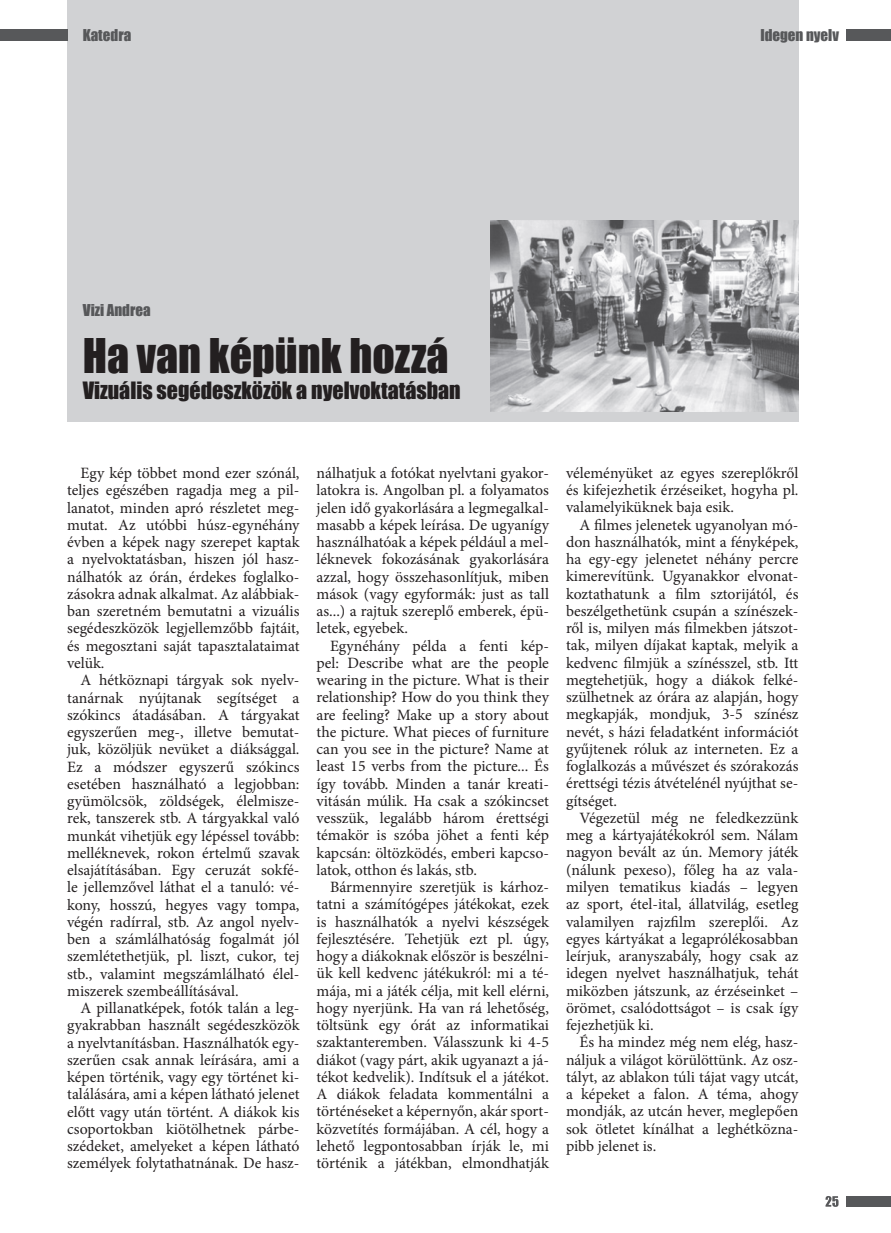
<style>
.page{position:relative;width:891px;height:1233px;background:#fff}
.page>*{position:absolute;margin:0;border:0;box-sizing:border-box;transform-origin:0 0}
.t1{font:43.8px "Impact";color:#231f20}
.t2{font:21.9px "Impact";color:#231f20}
.t3{font:15.75px/17.2px "Minion Pro";color:#231f20;text-align:justify}
.t4{font:15px "Impact";color:#57585a}
</style>
<div class="page">
<div style="left:67px;top:0;width:731px;height:422px;background:#d1d2d4"></div>
<svg style="left:826px;top:1196px;width:13px;height:10px"></svg>
<div style="left:846px;top:29px;width:45px;height:12px;background:#57585a"></div>
<div style="left:846px;top:1196px;width:45px;height:10px;background:#57585a"></div>
<div style="left:0;top:29px;width:67px;height:12px;background:#57585a"></div>
<img style="left:490px;top:221px;width:308px;height:190px">
<p class="t4" style="left:83px;top:24px;width:50px">Katedra</p>
<p class="t4" style="left:760px;top:24px;width:80px">Idegen nyelv</p>
<p class="t4" style="left:83px;top:298px;width:69px">Vizi Andrea</p>
<h1 class="t1" style="left:83px;top:321px;width:367px">Ha van képünk hozzá</h1>
<h2 class="t2" style="left:83px;top:373px;width:380px">Vizuális segédeszközök a nyelvoktatásban</h2>
<p class="t3" style="left:67px;top:464px;width:234px;text-indent:13px">Egy kép többet mond ezer szónál, teljes egészében ragadja meg a pil&shy;lanatot, minden apró részletet meg&shy;mutat. Az utóbbi húsz-egynéhány évben a képek nagy szerepet kaptak a nyelvoktatásban, hiszen jól hasz&shy;nálhatók az órán, érdekes foglalko&shy;zásokra adnak alkalmat. Az alábbiak&shy;ban szeretném bemutatni a vizuális segédeszközök legjellemzőbb fajtáit, és megosztani saját tapasztalataimat velük.</p>
<p class="t3" style="left:67px;top:671px;width:234px;text-indent:13px">A hétköznapi tárgyak sok nyelv&shy;tanárnak nyújtanak segítséget a szókincs átadásában. A tárgyakat egyszerűen meg-, illetve bemutat&shy;juk, közöljük nevüket a diáksággal.<br>Ez a módszer egyszerű szókincs esetében használható a legjobban: gyümölcsök, zöldségek, élelmisze&shy;rek, tanszerek stb. A tárgyakkal való munkát vihetjük egy lépéssel tovább: melléknevek, rokon értelmű szavak elsajátításában. Egy ceruzát sokfé&shy;le jellemzővel láthat el a tanuló: vé&shy;kony, hosszú, hegyes vagy tompa, végén radírral, stb. Az angol nyelv&shy;ben a számlálhatóság fogalmát jól szemlétethetjük, pl. liszt, cukor, tej stb., valamint megszámlálható élel&shy;miszerek szembeállításával.</p>
<p class="t3" style="left:67px;top:999px;width:234px;text-indent:13px">A pillanatképek, fotók talán a leg&shy;gyakrabban használt segédeszközök a nyelvtanításban. Használhatók egy&shy;szerűen csak annak leírására, ami a képen történik, vagy egy történet ki&shy;találására, ami a képen látható jelenet előtt vagy után történt. A diákok kis csoportokban kiötölhetnek párbe&shy;szédeket, amelyeket a képen látható személyek folytathatnának. De hasz-</p>
<p class="t3" style="left:317px;top:464px;width:234px">nálhatjuk a fotókat nyelvtani gyakor&shy;latokra is. Angolban pl. a folyamatos jelen idő gyakorlására a legmegalkal&shy;masabb a képek leírása. De ugyanígy használhatóak a képek például a mel&shy;léknevek fokozásának gyakorlására azzal, hogy összehasonlítjuk, miben mások (vagy egyformák: just as tall as...) a rajtuk szereplő emberek, épü&shy;letek, egyebek.</p>
<p class="t3" style="left:317px;top:637px;width:234px;text-indent:13px">Egynéhány példa a fenti kép&shy;pel: Describe what are the people wearing in the picture. What is their relationship? How do you think they are feeling? Make up a story about the picture. What pieces of furniture can you see in the picture? Name at least 15 verbs from the picture... És így tovább. Minden a tanár kreati&shy;vitásán múlik. Ha csak a szókincset vesszük, legalább három érettségi témakör is szóba jöhet a fenti kép kapcsán: öltözködés, emberi kapcso&shy;latok, otthon és lakás, stb.</p>
<p class="t3" style="left:317px;top:878px;width:234px;text-indent:13px">Bármennyire szeretjük is kárhoz&shy;tatni a számítógépes játékokat, ezek is használhatók a nyelvi készségek fejlesztésére. Tehetjük ezt pl. úgy, hogy a diákoknak először is beszélni&shy;ük kell kedvenc játékukról: mi a té&shy;mája, mi a játék célja, mit kell elérni, hogy nyerjünk. Ha van rá lehetőség, töltsünk egy órát az informatikai szaktanteremben. Válasszunk ki 4-5 diákot (vagy párt, akik ugyanazt a já&shy;tékot kedvelik). Indítsuk el a játékot.<br>A diákok feladata kommentálni a történéseket a képernyőn, akár sport&shy;közvetítés formájában. A cél, hogy a lehető legpontosabban írják le, mi történik a játékban, elmondhatják</p>
<p class="t3" style="left:566px;top:464px;width:234px">véleményüket az egyes szereplőkről és kifejezhetik érzéseiket, hogyha pl. valamelyiküknek baja esik.</p>
<p class="t3" style="left:566px;top:516px;width:234px;text-indent:13px">A filmes jelenetek ugyanolyan mó&shy;don használhatók, mint a fényképek, ha egy-egy jelenetet néhány percre kimerevítünk. Ugyanakkor elvonat&shy;koztathatunk a film sztorijától, és beszélgethetünk csupán a színészek&shy;ről is, milyen más filmekben játszot&shy;tak, milyen díjakat kaptak, melyik a kedvenc filmjük a színésszel, stb. Itt megtehetjük, hogy a diákok felké&shy;szülhetnek az órára az alapján, hogy megkapják, mondjuk, 3-5 színész nevét, s házi feladatként információt gyűjtenek róluk az interneten. Ez a foglalkozás a művészet és szórakozás érettségi tézis átvételénél nyújthat se&shy;gítséget.</p>
<p class="t3" style="left:566px;top:809px;width:234px;text-indent:13px">Végezetül még ne feledkezzünk meg a kártyajátékokról sem. Nálam nagyon bevált az ún. Memory játék (nálunk pexeso), főleg ha az vala&shy;milyen tematikus kiadás – legyen az sport, étel-ital, állatvilág, esetleg valamilyen rajzfilm szereplői. Az egyes kártyákat a legaprólékosabban leírjuk, aranyszabály, hogy csak az idegen nyelvet használhatjuk, tehát miközben játszunk, az érzéseinket – örömet, csalódottságot – is csak így fejezhetjük ki.</p>
<p class="t3" style="left:566px;top:1033px;width:234px;text-indent:13px">És ha mindez még nem elég, hasz&shy;náljuk a világot körülöttünk. Az osz&shy;tályt, az ablakon túli tájat vagy utcát, a képeket a falon. A téma, ahogy mondják, az utcán hever, meglepően sok ötletet kínálhat a leghétközna&shy;pibb jelenet is.</p>
</div>
